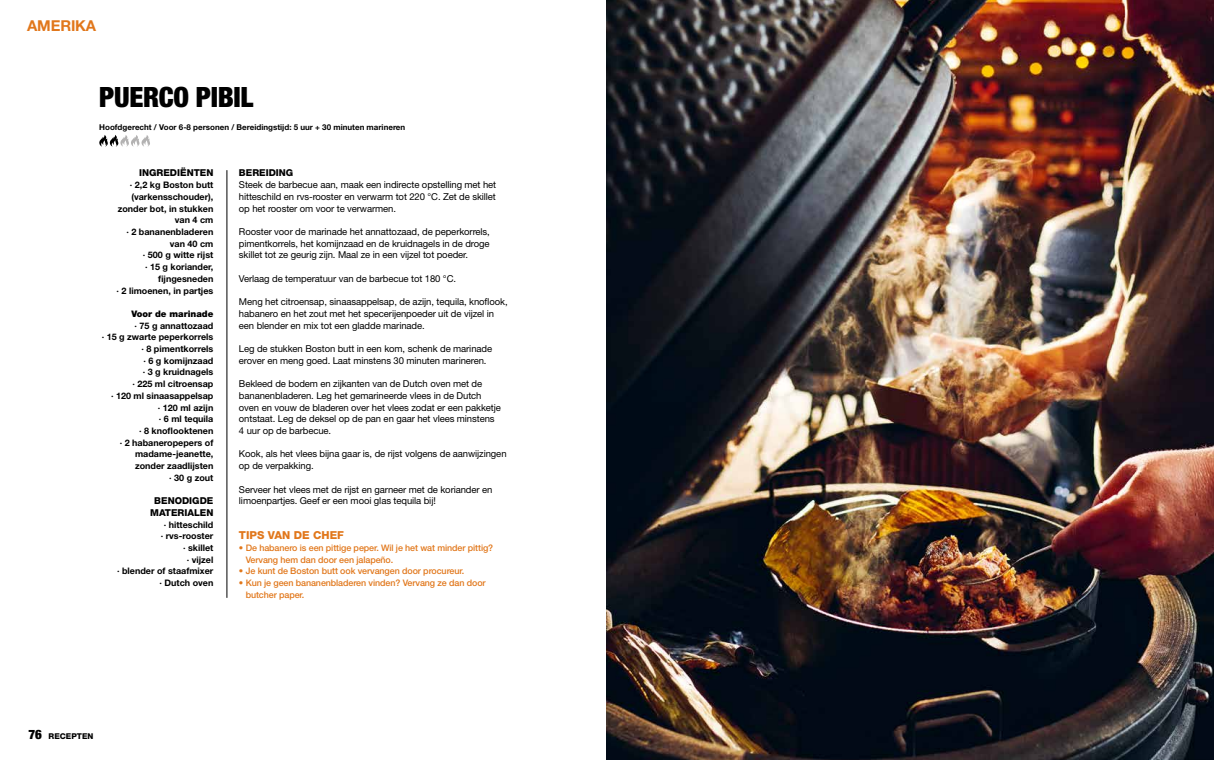
<style>
.page{position:relative;width:1214px;height:760px;background:#fff}
.page>*{position:absolute;margin:0;border:0;box-sizing:border-box;transform-origin:0 0}
.t1{font:900 condensed 28px "Helvetica Neue LT Std";letter-spacing:-.01em;color:#000}
.t2{font:700 15px "Helvetica Neue LT Std";letter-spacing:-.01em;color:#e1771b}
.t3{font:800 11px "Helvetica Neue LT Std";color:#e1771b}
.t4{font:9.5px/11.7px "Helvetica Neue LT Std";letter-spacing:-.01em;color:#000}
.t5{font:800 9.5px/11.7px "Helvetica Neue LT Std";color:#000;text-align:center}
.t6{font:700 9px/11.7px "Helvetica Neue LT Std";color:#000;text-align:right}
.t7{font:500 9px/11.7px "Helvetica Neue LT Std";letter-spacing:-.01em;color:#e1771b}
.t8{font:900 9px "Helvetica Neue LT Std";color:#000}
.t9{font:700 8px "Helvetica Neue LT Std";color:#000}
.t10{font:800 8px "Helvetica Neue LT Std";color:#000}
.s1{font-weight:900;font-stretch:condensed;font-size:13px}
</style>
<div class="page">
<img style="left:607px;top:0;width:606px;height:760px">
<svg style="left:99px;top:135px;width:51px;height:12px"></svg>
<hr style="left:227px;top:170px;width:1px;height:428px;background:#000">
<h2 class="t2" style="left:27px;top:17px;width:71px">AMERIKA</h2>
<h1 class="t1" style="left:99px;top:79px;width:156px">PUERCO PIBIL</h1>
<p class="t9" style="left:99px;top:122px;width:307px">Hoofdgerecht / Voor 6-8 personen / Bereidingstijd: 5 uur + 30 minuten marineren</p>
<p class="t5" style="left:239px;top:167px;width:56px">BEREIDING</p>
<p class="t4" style="left:239px;top:179px;width:259px;text-align:justify">Steek de barbecue aan, maak een indirecte opstelling met het hitteschild en rvs-rooster en verwarm tot 220 °C. Zet de skillet op het rooster om voor te verwarmen.</p>
<p class="t4" style="left:239px;top:226px;width:252px;text-align:justify">Rooster voor de marinade het annattozaad, de peperkorrels, pimentkorrels, het komijnzaad en de kruidnagels in de droge skillet tot ze geurig zijn. Maal ze in een vijzel tot poeder.</p>
<p class="t4" style="left:239px;top:272px;width:219px">Verlaag de temperatuur van de barbecue tot 180 °C.</p>
<p class="t4" style="left:239px;top:296px;width:270px">Meng het citroensap, sinaasappelsap, de azijn, tequila, knoflook, habanero en het zout met het specerijenpoeder uit de vijzel in een blender en mix tot een gladde marinade.</p>
<p class="t4" style="left:239px;top:343px;width:255px">Leg de stukken Boston butt in een kom, schenk de marinade erover en meng goed. Laat minstens 30 minuten marineren.</p>
<p class="t4" style="left:239px;top:378px;width:263px">Bekleed de bodem en zijkanten van de Dutch oven met de bananenbladeren. Leg het gemarineerde vlees in de Dutch oven en vouw de bladeren over het vlees zodat er een pakketje ontstaat. Leg de deksel op de pan en gaar het vlees minstens 4 uur op de barbecue.</p>
<p class="t4" style="left:239px;top:448px;width:269px">Kook, als het vlees bijna gaar is, de rijst volgens de aanwijzingen op de verpakking.</p>
<p class="t4" style="left:239px;top:483px;width:255px">Serveer het vlees met de rijst en garneer met de koriander en limoenpartjes. Geef er een mooi glas tequila bij!</p>
<p class="t3" style="left:239px;top:529px;width:106px">TIPS VAN DE CHEF</p>
<p class="t7" style="left:246px;top:542px;width:249px;text-indent:-7px">• De habanero is een pittige peper. Wil je het wat minder pittig?<br>Vervang hem dan door een jalapeño.</p>
<p class="t7" style="left:239px;top:565px;width:227px">• Je kunt de Boston butt ook vervangen door procureur.</p>
<p class="t7" style="left:246px;top:577px;width:241px;text-indent:-7px">• Kun je geen bananenbladeren vinden? Vervang ze dan door butcher paper.</p>
<p class="t5" style="left:139px;top:167px;width:76px">INGREDIËNTEN</p>
<p class="t6" style="left:116px;top:179px;width:98px">∙ 2,2 kg Boston butt (varkensschouder), zonder bot, in stukken van 4 cm<br>∙ 2 bananenbladeren van 40 cm<br>∙ 500 g witte rijst<br>∙ 15 g koriander, fijngesneden<br>∙ 2 limoenen, in partjes</p>
<p class="t8" style="left:131px;top:308px;width:84px">Voor de marinade</p>
<p class="t6" style="left:102px;top:319px;width:113px">∙ 75 g annattozaad<br>∙ 15 g zwarte peperkorrels ∙ 8 pimentkorrels<br>∙ 6 g komijnzaad<br>∙ 3 g kruidnagels<br>∙ 225 ml citroensap<br>∙ 120 ml sinaasappelsap<br>∙ 120 ml azijn<br>∙ 6 ml tequila<br>∙ 8 knoflooktenen<br>∙ 2 habaneropepers of madame-jeanette,<br>zonder zaadlijsten<br>∙ 30 g zout</p>
<p class="t5" style="left:150px;top:495px;width:65px">BENODIGDE<br>MATERIALEN</p>
<p class="t6" style="left:117px;top:518px;width:98px">∙ hitteschild<br>∙ rvs-rooster<br>∙ skillet<br>∙ vijzel<br>∙ blender of staafmixer ∙ Dutch oven</p>
<p class="t10" style="left:28px;top:731px;width:67px"><span class="s1">76</span> RECEPTEN</p>
</div>
